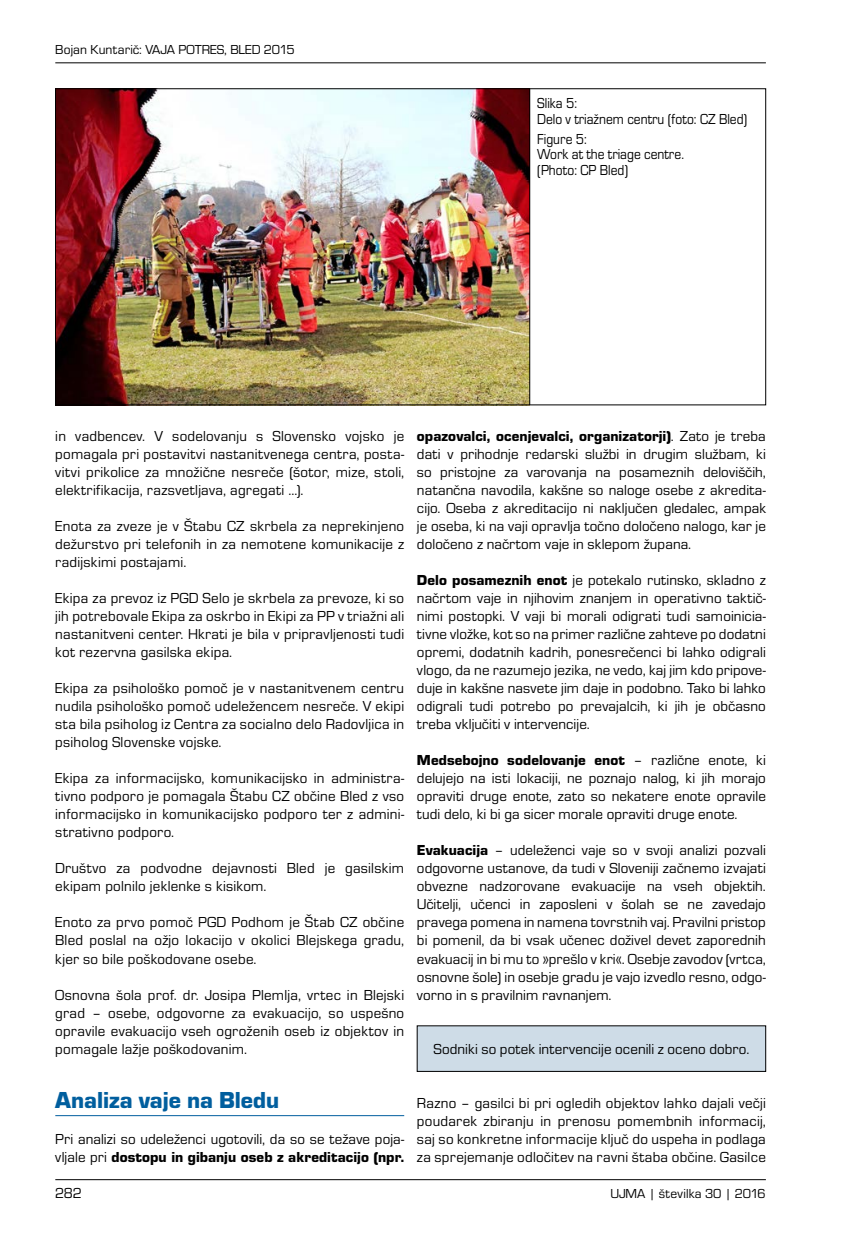
<style>
.page{position:relative;width:851px;height:1234px;background:#fff}
.page>*{position:absolute;margin:0;border:0;box-sizing:border-box;transform-origin:0 0}
.t1{font:24px "Eurostile TEE Blac";color:#005e9e}
.t2{font:15px/18px "Eurostile TEE";letter-spacing:.015em;color:#000;text-align:justify}
.t3{font:15px "Eurostile TEE Blac";letter-spacing:.005em;color:#000}
.t4{font:15px/15.8px "Eurostile TEE";letter-spacing:.015em;color:#000;scale:.9 1}
.t5{font:13.5px "Eurostile TEE";color:#000}
.s1{font-family:"Eurostile TEE"}
.s2{font-family:"Eurostile TEE Blac"}
</style>
<div class="page">
<hr style="left:55px;top:1178px;width:710px;height:1px;background:#000">
<hr style="left:55px;top:62px;width:710px;height:1px;background:#000">
<img style="left:57px;top:90px;width:472px;height:313px">
<hr style="left:55px;top:1114px;width:349px;height:1px;background:#005e9e">
<hr style="left:529px;top:89px;width:1px;height:316px;background:#000">
<div style="left:417px;top:1025px;width:348px;height:46px;background:#cedce7"></div>
<p class="t5" style="left:55px;top:42px;width:241px">Bojan Kuntarič: VAJA POTRES, BLED 2015</p>
<p class="t4" style="left:537px;top:95px;width:235px">Slika 5:<br>Delo v triažnem centru (foto: CZ Bled)</p>
<p class="t4" style="left:537px;top:131px;width:164px">Figure 5:<br>Work at the triage centre. (Photo: CP Bled)</p>
<p class="t2" style="left:55px;top:427px;width:350px">in vadbencev. V sodelovanju s Slovensko vojsko je pomagala pri postavitvi nastanitvenega centra, posta&shy;vitvi prikolice za množične nesreče (šotor, mize, stoli, elektrifikacija, razsvetljava, agregati …).</p>
<p class="t2" style="left:55px;top:517px;width:350px">Enota za zveze je v Štabu CZ skrbela za neprekinjeno dežurstvo pri telefonih in za nemotene komunikacije z radijskimi postajami.</p>
<p class="t2" style="left:55px;top:589px;width:350px">Ekipa za prevoz iz PGD Selo je skrbela za prevoze, ki so jih potrebovale Ekipa za oskrbo in Ekipi za PP v triažni ali nastanitveni center. Hkrati je bila v pripravljenosti tudi kot rezervna gasilska ekipa.</p>
<p class="t2" style="left:55px;top:679px;width:350px">Ekipa za psihološko pomoč je v nastanitvenem centru nudila psihološko pomoč udeležencem nesreče. V ekipi sta bila psiholog iz Centra za socialno delo Radovljica in psiholog Slovenske vojske.</p>
<p class="t2" style="left:55px;top:769px;width:350px">Ekipa za informacijsko, komunikacijsko in administra&shy;tivno podporo je pomagala Štabu CZ občine Bled z vso informacijsko in komunikacijsko podporo ter z admini&shy;strativno podporo.</p>
<p class="t2" style="left:55px;top:859px;width:350px">Društvo za podvodne dejavnosti Bled je gasilskim ekipam polnilo jeklenke s kisikom.</p>
<p class="t2" style="left:55px;top:913px;width:350px">Enoto za prvo pomoč PGD Podhom je Štab CZ občine Bled poslal na ožjo lokacijo v okolici Blejskega gradu, kjer so bile poškodovane osebe.</p>
<p class="t2" style="left:55px;top:985px;width:350px">Osnovna šola prof. dr. Josipa Plemlja, vrtec in Blejski grad – osebe, odgovorne za evakuacijo, so uspešno opravile evakuacijo vseh ogroženih oseb iz objektov in pomagale lažje poškodovanim.</p>
<h1 class="t1" style="left:55px;top:1086px;width:225px">Analiza vaje na Bledu</h1>
<p class="t2" style="left:55px;top:1129px;width:350px">Pri analizi so udeleženci ugotovili, da so se težave poja-</p>
<p class="t3" style="left:55px;top:1148px;width:350px"><span class="s1">vljale pri</span> dostopu in gibanju oseb z akreditacijo (npr.</p>
<p class="t3" style="left:417px;top:428px;width:350px">opazovalci, ocenjevalci, organizatorji)<span class="s1">. Zato je treba</span></p>
<p class="t2" style="left:417px;top:445px;width:350px">dati v prihodnje redarski službi in drugim službam, ki so pristojne za varovanja na posameznih deloviščih, natančna navodila, kakšne so naloge osebe z akredita&shy;cijo. Oseba z akreditacijo ni naključen gledalec, ampak je oseba, ki na vaji opravlja točno določeno nalogo, kar je določeno z načrtom vaje in sklepom župana.</p>
<p class="t2" style="left:417px;top:571px;width:350px"><span class="s2">Delo posameznih enot</span> je potekalo rutinsko, skladno z načrtom vaje in njihovim znanjem in operativno taktič&shy;nimi postopki. V vaji bi morali odigrati tudi samoinicia&shy;tivne vložke, kot so na primer različne zahteve po dodatni opremi, dodatnih kadrih, ponesrečenci bi lahko odigrali vlogo, da ne razumejo jezika, ne vedo, kaj jim kdo pripove&shy;duje in kakšne nasvete jim daje in podobno. Tako bi lahko odigrali tudi potrebo po prevajalcih, ki jih je občasno treba vključiti v intervencije.</p>
<p class="t3" style="left:417px;top:752px;width:350px">Medsebojno sodelovanje enot <span class="s1">– različne enote, ki</span></p>
<p class="t2" style="left:417px;top:769px;width:350px">delujejo na isti lokaciji, ne poznajo nalog, ki jih morajo opraviti druge enote, zato so nekatere enote opravile tudi delo, ki bi ga sicer morale opraviti druge enote.</p>
<p class="t2" style="left:417px;top:841px;width:350px"><span class="s2">Evakuacija</span> – udeleženci vaje so v svoji analizi pozvali odgovorne ustanove, da tudi v Sloveniji začnemo izvajati obvezne nadzorovane evakuacije na vseh objektih.<br>Učitelji, učenci in zaposleni v šolah se ne zavedajo pravega pomena in namena tovrstnih vaj. Pravilni pristop bi pomenil, da bi vsak učenec doživel devet zaporednih evakuacij in bi mu to »prešlo v kri«. Osebje zavodov (vrtca, osnovne šole) in osebje gradu je vajo izvedlo resno, odgo&shy;vorno in s pravilnim ravnanjem.</p>
<p class="t2" style="left:433px;top:1039px;width:317px">Sodniki so potek intervencije ocenili z oceno dobro.</p>
<p class="t2" style="left:417px;top:1093px;width:350px">Razno – gasilci bi pri ogledih objektov lahko dajali večji poudarek zbiranju in prenosu pomembnih informacij, saj so konkretne informacije ključ do uspeha in podlaga za sprejemanje odločitev na ravni štaba občine. Gasilce</p>
<p class="t2" style="left:55px;top:1183px;width:28px">282</p>
<p class="t5" style="left:610px;top:1185px;width:157px">UJMA | številka 30 | 2016</p>
</div>
